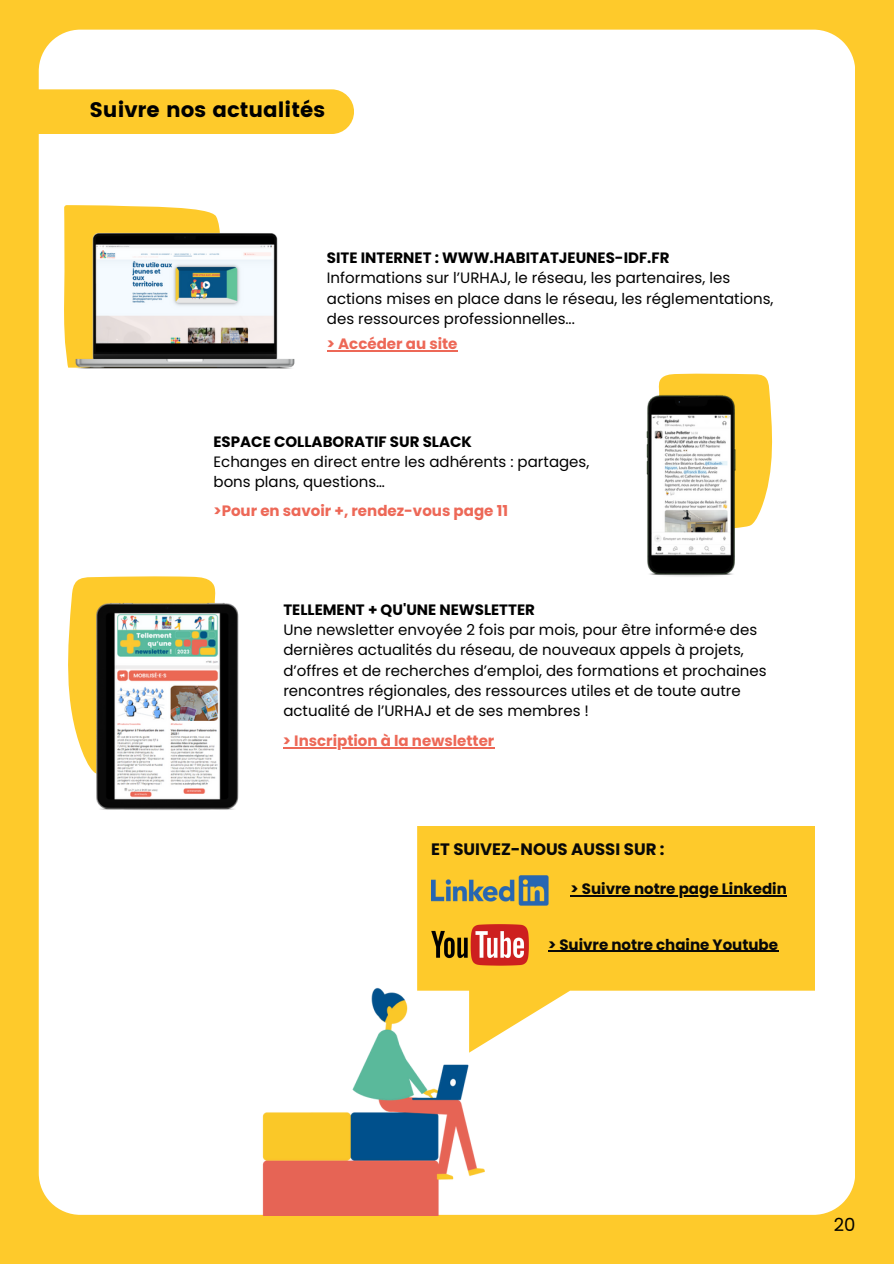
<style>
.page{position:relative;width:894px;height:1264px;background:#fff}
.page>*{position:absolute;margin:0;border:0;box-sizing:border-box;transform-origin:0 0}
.t1{font:21px "Poppins";color:#000}
.t2{font:18px "Poppins";color:#000}
.t3{font:700 16.5px "Poppins";color:#080808}
.t4{font:15px/20.2px "Poppins";color:#000}
.t5{font:700 15px "Poppins";color:#000}
.t6{font:700 15px "Poppins";color:#ed6857}
.t7{font:700 15px "Poppins";color:#080808}
</style>
<div class="page">
<div style="left:0;top:0;width:893px;height:1263px;background:#feca2b"></div>
<div style="left:39px;top:30px;width:816px;height:1184px;background:#fff"></div>
<svg style="left:38px;top:89px;width:316px;height:45px"></svg>
<hr style="left:327px;top:350px;width:130px;height:1px;background:#ed6857">
<img style="left:38px;top:177px;width:316px;height:237px">
<img style="left:503px;top:353px;width:352px;height:262px">
<hr style="left:283px;top:747px;width:211px;height:1px;background:#ed6857">
<img style="left:38px;top:523px;width:257px;height:366px">
<img style="left:223px;top:985px;width:308px;height:230px">
<svg style="left:417px;top:826px;width:397px;height:226px"></svg>
<img style="left:431px;top:875px;width:117px;height:30px">
<img style="left:431px;top:924px;width:97px;height:41px">
<hr style="left:570px;top:895px;width:216px;height:1px;background:#080808">
<hr style="left:548px;top:950px;width:229px;height:1px;background:#080808">
<p class="t1" style="left:89px;top:98px;width:237px">Suivre nos actualités</p>
<h3 class="t5" style="left:327px;top:247px;width:344px">SITE INTERNET : WWW.HABITATJEUNES-IDF.FR</h3>
<p class="t4" style="left:327px;top:268px;width:448px">Informations sur l’URHAJ, le réseau, les partenaires, les actions mises en place dans le réseau, les réglementations, des ressources professionnelles...</p>
<p class="t6" style="left:327px;top:333px;width:132px">&gt; Accéder au site</p>
<p class="t5" style="left:213px;top:431px;width:260px">ESPACE COLLABORATIF SUR SLACK</p>
<h3 class="t4" style="left:213px;top:451px;width:377px">Echanges en direct entre les adhérents : partages, bons plans, questions…</h3>
<p class="t6" style="left:213px;top:500px;width:296px">&gt;Pour en savoir +, rendez-vous page 11</p>
<p class="t5" style="left:283px;top:599px;width:253px">TELLEMENT + QU'UNE NEWSLETTER</p>
<p class="t4" style="left:283px;top:620px;width:484px">Une newsletter envoyée 2 fois par mois, pour être informé·e des dernières actualités du réseau, de nouveaux appels à projets, d’offres et de recherches d’emploi, des formations et prochaines rencontres régionales, des ressources utiles et de toute autre actualité de l’URHAJ et de ses membres !</p>
<p class="t6" style="left:283px;top:730px;width:213px">&gt; Inscription à la newsletter</p>
<p class="t3" style="left:431px;top:837px;width:235px">ET SUIVEZ-NOUS AUSSI SUR :</p>
<h3 class="t7" style="left:570px;top:878px;width:218px">&gt; Suivre notre page Linkedin</h3>
<h2 class="t7" style="left:548px;top:933px;width:231px">&gt; Suivre notre chaine Youtube</h2>
<p class="t2" style="left:833px;top:1212px;width:23px">20</p>
</div>
